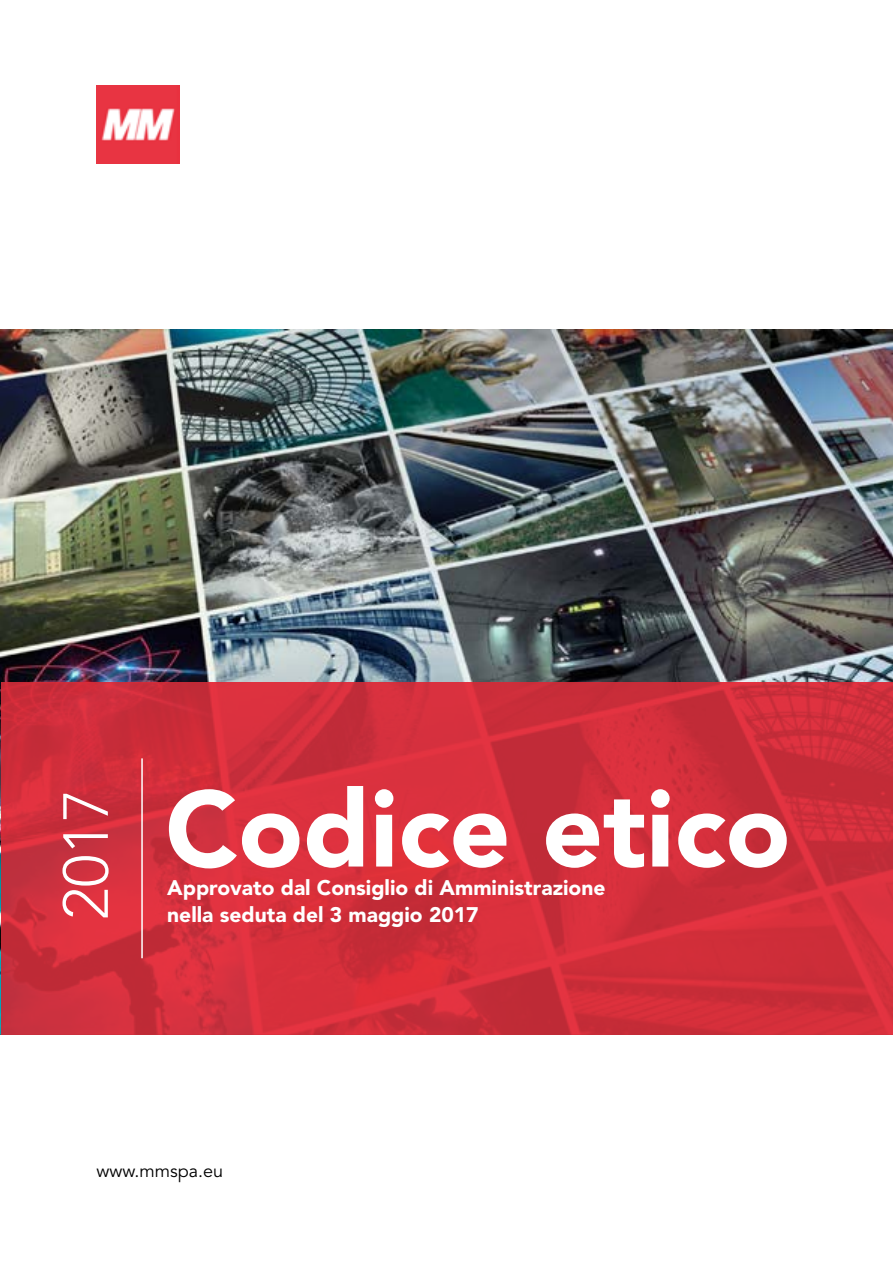
<style>
.page{position:relative;width:893px;height:1263px;background:#fff}
.page>*{position:absolute;margin:0;border:0;box-sizing:border-box;transform-origin:0 0}
.t1{font:900 106.5px "Avenir LT Std";color:#fff}
.t2{font:300 63px "Avenir LT Std";color:#fff}
.t3{font:900 21px/27px "Avenir LT Std";color:#fff}
.t4{font:18px "Avenir LT Std";color:#000}
</style>
<div class="page">
<img style="left:96px;top:85px;width:83px;height:79px">
<img style="left:1px;top:330px;width:892px;height:352px">
<svg style="left:1px;top:682px;width:892px;height:352px;background:#d12e3b"></svg>
<hr style="left:141px;top:758px;width:2px;height:200px;background:#fff">
<h2 class="t2" style="left:49px;top:920px;width:133px;rotate:-90deg">2017</h2>
<h1 class="t1" style="left:165px;top:765px;width:627px">Codice etico</h1>
<p class="t3" style="left:167px;top:874px;width:440px">Approvato dal Consiglio di Amministrazione nella seduta del 3 maggio 2017</p>
<p class="t4" style="left:96px;top:1160px;width:128px">www.mmspa.eu</p>
</div>
